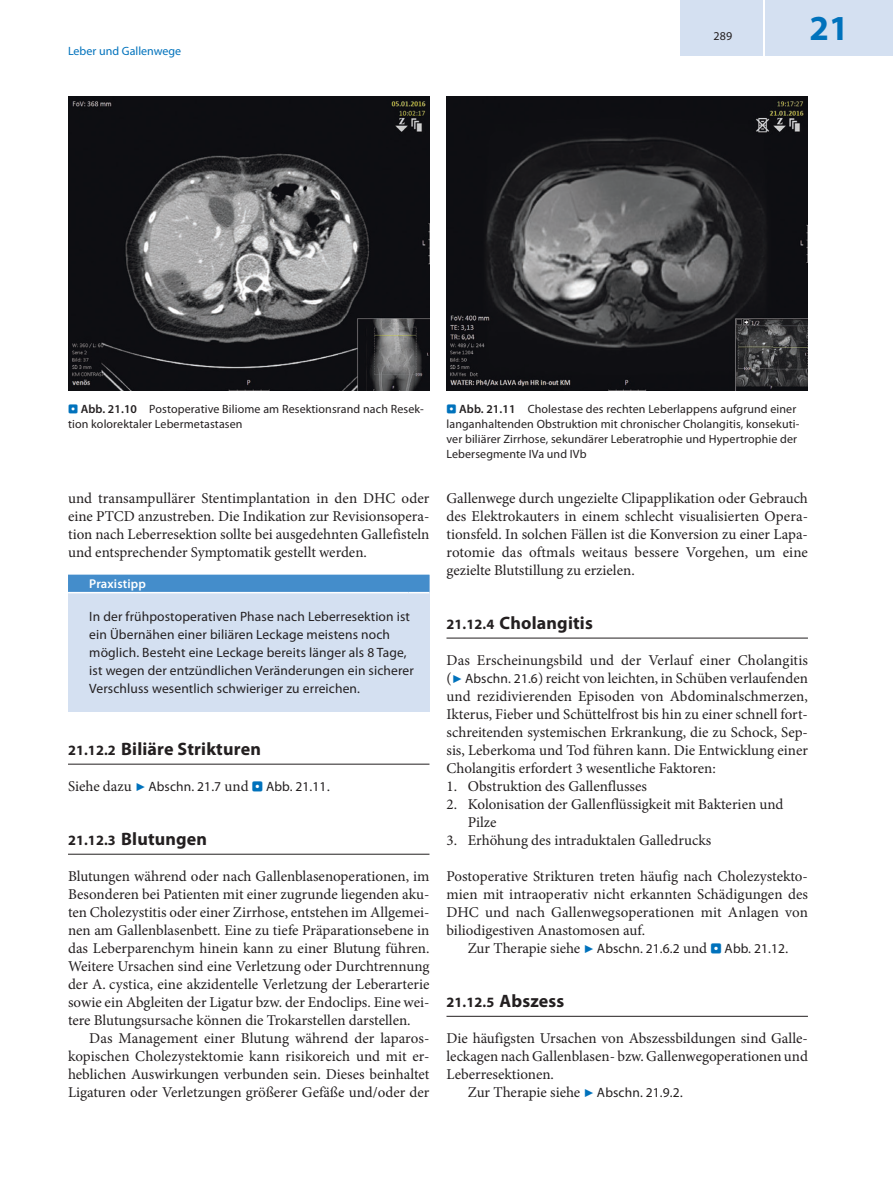
<style>
.page{position:relative;width:893px;height:1187px;background:#fff}
.page>*{position:absolute;margin:0;border:0;box-sizing:border-box;transform-origin:0 0}
.t1{font:700 35.25px "Bfdrrx Hghvml Myriad Pro";color:#0072bc}
.t2{font:700 18px "Hqsxqg Sryxgq Myriad Pro";letter-spacing:.01em;color:#231f20}
.t3{font:15px/18px "Ydbvpn Vcxnsq Minion Pro";color:#231f20;text-align:justify}
.t4{font:700 14.25px "Hqsxqg Sryxgq Myriad Pro";color:#231f20}
.t5{font:13.5px/18px "Hrpxfv Hwsdpp Myriad Pro";letter-spacing:.01em;color:#231f20}
.t6{font:600 12.75px "Nyvyhf Fbqxcr Myriad Pro";letter-spacing:.01em;color:#fff}
.t7{font:12px/15px "Hrpxfv Hwsdpp Myriad Pro";letter-spacing:.01em;color:#231f20}
.t8{font:12px "Hrpxfv Hwsdpp Myriad Pro";color:#0072bc}
.s1{font-family:"Chbhnp Jrsvhj Blik Buttons";color:#0072bc}
.s2{font-family:"Nyvyhf Fbqxcr Myriad Pro";font-weight:600}
.s3{font-size:14.25px}
.s4{font-family:"Ydbvpn Vcxnsq Minion Pro";font-size:15px}
.s5{font-family:"Chbhnp Jrsvhj Blik Buttons";font-size:13.5px;color:#0072bc}
.s6{font-family:"Hrpxfv Hwsdpp Myriad Pro";font-size:13.5px}
.s7{font-size:18px}
</style>
<div class="page">
<div style="left:765px;top:0;width:128px;height:55px;background:#d4e0f1"></div>
<div style="left:680px;top:0;width:83px;height:55px;background:#d4e0f1"></div>
<hr style="left:68px;top:763px;width:361px;height:1px;background:#231f20">
<hr style="left:68px;top:853px;width:361px;height:1px;background:#231f20">
<div style="left:68px;top:574px;width:361px;height:137px;background:#d4e0f1"></div>
<svg style="left:68px;top:574px;width:361px;height:19px"></svg>
<hr style="left:446px;top:637px;width:362px;height:1px;background:#231f20">
<hr style="left:446px;top:1015px;width:362px;height:1px;background:#231f20">
<img style="left:68px;top:97px;width:361px;height:294px">
<img style="left:446px;top:97px;width:362px;height:294px">
<p class="t8" style="left:68px;top:44px;width:115px">Leber und Gallenwege</p>
<p class="t7" style="left:713px;top:29px;width:20px">289</p>
<h1 class="t1" style="left:810px;top:6px;width:41px">21</h1>
<p class="t7" style="left:68px;top:401px;width:357px"><span class="s1">.</span> <span class="s2">Abb. 21.10</span> Postoperative Biliome am Resektionsrand nach Resek&shy;tion kolorektaler Lebermetastasen</p>
<p class="t7" style="left:446px;top:401px;width:354px"><span class="s1">.</span> <span class="s2">Abb. 21.11</span> Cholestase des rechten Leberlappens aufgrund einer langanhaltenden Obstruktion mit chronischer Cholangitis, konsekuti&shy;ver biliärer Zirrhose, sekundärer Leberatrophie und Hypertrophie der Lebersegmente IVa und IVb</p>
<p class="t3" style="left:68px;top:489px;width:363px">und transampullärer Stentimplantation in den DHC oder eine PTCD anzustreben. Die Indikation zur Revisionsopera&shy;tion nach Leberresektion sollte bei ausgedehnten Gallefisteln und entsprechender Symptomatik gestellt werden.</p>
<p class="t6" style="left:89px;top:575px;width:58px">Praxistipp</p>
<p class="t5" style="left:89px;top:607px;width:326px">In der frühpostoperativen Phase nach Leberresektion ist ein Übernähen einer biliären Leckage meistens noch möglich. Besteht eine Leckage bereits länger als 8 Tage, ist wegen der entzündlichen Veränderungen ein sicherer Verschluss wesentlich schwieriger zu erreichen.</p>
<p class="t2" style="left:68px;top:736px;width:194px"><span class="s3">21.12.2</span> Biliäre Strikturen</p>
<p class="t5" style="left:68px;top:777px;width:264px"><span class="s4">Siehe dazu</span> <span class="s1">7</span> Abschn. 21.7 <span class="s4">und</span> <span class="s1">.</span> Abb. 21.11<span class="s4">.</span></p>
<p class="t2" style="left:68px;top:826px;width:141px"><span class="s3">21.12.3</span> Blutungen</p>
<p class="t3" style="left:68px;top:867px;width:363px">Blutungen während oder nach Gallenblasenoperationen, im Besonderen bei Patienten mit einer zugrunde liegenden aku&shy;ten Cholezystitis oder einer Zirrhose, entstehen im Allgemei&shy;nen am Gallenblasenbett. Eine zu tiefe Präparationsebene in das Leberparenchym hinein kann zu einer Blutung führen.<br>Weitere Ursachen sind eine Verletzung oder Durchtrennung der A. cystica, eine akzidentelle Verletzung der Leberarterie sowie ein Abgleiten der Ligatur bzw. der Endoclips. Eine wei&shy;tere Blutungsursache können die Trokarstellen darstellen.</p>
<p class="t3" style="left:68px;top:1029px;width:363px;text-indent:21px">Das Management einer Blutung während der laparos&shy;kopischen Cholezystektomie kann risikoreich und mit er&shy;heblichen Auswirkungen verbunden sein. Dieses beinhaltet Ligaturen oder Verletzungen größerer Gefäße und/oder der</p>
<p class="t3" style="left:446px;top:489px;width:363px">Gallenwege durch ungezielte Clipapplikation oder Gebrauch des Elektrokauters in einem schlecht visualisierten Opera&shy;tionsfeld. In solchen Fällen ist die Konversion zu einer Lapa&shy;rotomie das oftmals weitaus bessere Vorgehen, um eine gezielte Blutstillung zu erzielen.</p>
<p class="t2" style="left:446px;top:610px;width:148px"><span class="s3">21.12.4</span> Cholangitis</p>
<p class="t3" style="left:446px;top:651px;width:363px">Das Erscheinungsbild und der Verlauf einer Cholangitis (<span class="s5">7</span> <span class="s6">Abschn. 21.6</span>) reicht von leichten, in Schüben verlaufenden und rezidivierenden Episoden von Abdominalschmerzen, Ikterus, Fieber und Schüttelfrost bis hin zu einer schnell fort&shy;schreitenden systemischen Erkrankung, die zu Schock, Sep&shy;sis, Leberkoma und Tod führen kann. Die Entwicklung einer Cholangitis erfordert 3 wesentliche Faktoren:</p>
<p class="t3" style="left:446px;top:777px;width:202px">1. Obstruktion des Gallenflusses</p>
<p class="t3" style="left:468px;top:795px;width:317px;text-indent:-21px">2. Kolonisation der Gallenflüssigkeit mit Bakterien und<br>Pilze</p>
<p class="t3" style="left:446px;top:831px;width:266px">3. Erhöhung des intraduktalen Galledrucks</p>
<p class="t3" style="left:446px;top:867px;width:363px">Postoperative Strikturen treten häufig nach Cholezystekto&shy;mien mit intraoperativ nicht erkannten Schädigungen des DHC und nach Gallenwegsoperationen mit Anlagen von biliodigestiven Anastomosen auf.</p>
<p class="t5" style="left:468px;top:939px;width:322px"><span class="s4">Zur Therapie siehe</span> <span class="s1">7</span> Abschn. 21.6.2 <span class="s4">und</span> <span class="s1">.</span> Abb. 21.12<span class="s4">.</span></p>
<p class="t4" style="left:446px;top:992px;width:119px">21.12.5 <span class="s7">Abszess</span></p>
<p class="t3" style="left:446px;top:1029px;width:363px">Die häufigsten Ursachen von Abszessbildungen sind Galle-</p>
<p class="t3" style="left:446px;top:1047px;width:363px">leckagen nach Gallenblasen- bzw. Gallenwegoperationen und</p>
<p class="t3" style="left:446px;top:1065px;width:109px">Leberresektionen.</p>
<p class="t3" style="left:468px;top:1083px;width:217px">Zur Therapie siehe <span class="s5">7</span> <span class="s6">Abschn. 21.9.2</span>.</p>
</div>
